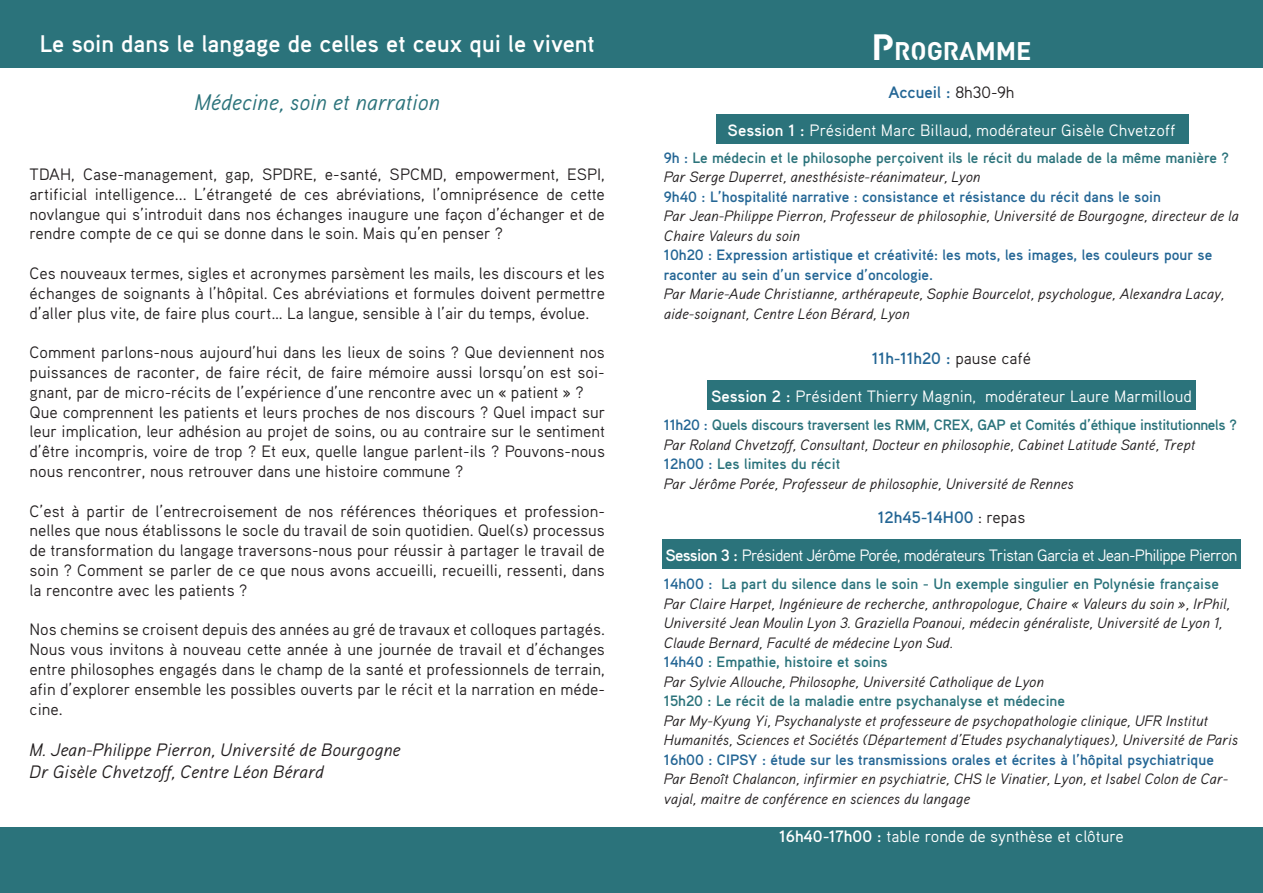
<style>
.page{position:relative;width:1263px;height:893px;background:#fff}
.page>*{position:absolute;margin:0;border:0;box-sizing:border-box;transform-origin:0 0}
.t1{font:700 25.2px "Streetvertising";color:#fff}
.t2{font:700 24px "Aaux Pro";color:#fff}
.t3{font:italic 22.5px "Aaux Pro";color:#2b737b}
.t4{font:italic 18px/21.6px "Aaux Pro";color:#231f20}
.t5{font:16.5px/19.8px "Aaux Pro";color:#231f20;text-align:justify}
.t6{font:16.5px "Aaux Pro";color:#fff}
.t7{font:16.5px "Aaux Pro";letter-spacing:-.04em;color:#fff}
.t8{font:700 16.5px "Aaux Pro";color:#246695}
.t9{font:italic 15px/19.5px "Aaux Pro";color:#231f20}
.t10{font:700 15px/19.5px "Aaux Pro";color:#246695}
.t11{font:700 15px/19.5px "Aaux Pro";color:#2b737b}
.s1{font-size:36px}
.s2{font-weight:400;color:#231f20}
.s3{font-weight:700}
.s4{color:#246695}
.s5{font-weight:400;font-style:italic;color:#231f20}
.s6{font-weight:700;font-style:normal;color:#246695}
.s7{font-weight:700;font-style:normal;color:#2b737b}
</style>
<div class="page">
<div style="left:0;top:827px;width:1263px;height:66px;background:#2b737b"></div>
<div style="left:0;top:0;width:1263px;height:68px;background:#2b737b"></div>
<div style="left:662px;top:539px;width:579px;height:30px;background:#2b737b"></div>
<div style="left:707px;top:381px;width:489px;height:29px;background:#2b737b"></div>
<div style="left:716px;top:114px;width:472px;height:30px;background:#2b737b"></div>
<h2 class="t2" style="left:40px;top:28px;width:556px">Le soin dans le langage de celles et ceux qui le vivent</h2>
<h3 class="t3" style="left:195px;top:88px;width:247px">Médecine, soin et narration</h3>
<p class="t5" style="left:30px;top:164px;width:577px">TDAH, Case-management, gap, SPDRE, e-santé, SPCMD, empowerment, ESPI, artificial intelligence... L’étrangeté de ces abréviations, l’omniprésence de cette novlangue qui s’introduit dans nos échanges inaugure une façon d’échanger et de rendre compte de ce qui se donne dans le soin. Mais qu’en penser ?</p>
<p class="t5" style="left:30px;top:263px;width:577px">Ces nouveaux termes, sigles et acronymes parsèment les mails, les discours et les échanges de soignants à l’hôpital. Ces abréviations et formules doivent permettre d’aller plus vite, de faire plus court… La langue, sensible à l’air du temps, évolue.</p>
<p class="t5" style="left:30px;top:342px;width:577px;text-align:left">Comment parlons-nous aujourd’hui dans les lieux de soins ? Que deviennent nos puissances de raconter, de faire récit, de faire mémoire aussi lorsqu’on est soi&shy;gnant, par de micro-récits de l’expérience d’une rencontre avec un « patient » ?<br>Que comprennent les patients et leurs proches de nos discours ? Quel impact sur leur implication, leur adhésion au projet de soins, ou au contraire sur le sentiment d’être incompris, voire de trop ? Et eux, quelle langue parlent-ils ? Pouvons-nous nous rencontrer, nous retrouver dans une histoire commune ?</p>
<p class="t5" style="left:30px;top:500px;width:577px">C’est à partir de l’entrecroisement de nos références théoriques et profession&shy;nelles que nous établissons le socle du travail de soin quotidien. Quel(s) processus de transformation du langage traversons-nous pour réussir à partager le travail de soin ? Comment se parler de ce que nous avons accueilli, recueilli, ressenti, dans la rencontre avec les patients ?</p>
<p class="t5" style="left:30px;top:619px;width:577px">Nos chemins se croisent depuis des années au gré de travaux et colloques partagés.<br>Nous vous invitons à nouveau cette année à une journée de travail et d’échanges entre philosophes engagés dans le champ de la santé et professionnels de terrain, afin d’explorer ensemble les possibles ouverts par le récit et la narration en méde&shy;cine.</p>
<p class="t4" style="left:30px;top:738px;width:373px">M. Jean-Philippe Pierron, Université de Bourgogne<br>Dr Gisèle Chvetzoff, Centre Léon Bérard</p>
<h1 class="t1" style="left:871px;top:34px;width:162px"><span class="s1">P</span>ROGRAMME</h1>
<p class="t8" style="left:888px;top:82px;width:127px">Accueil : <span class="s2">8h30-9h</span></p>
<p class="t6" style="left:728px;top:120px;width:449px"><span class="s3">Session 1 :</span> Président Marc Billaud, modérateur Gisèle Chvetzoff</p>
<p class="t11" style="left:664px;top:147px;width:567px"><span class="s4">9h :</span> Le médecin et le philosophe perçoivent ils le récit du malade de la même manière ?<br><span class="s5">Par Serge Duperret, anesthésiste-réanimateur, Lyon</span></p>
<p class="t10" style="left:664px;top:186px;width:499px">9h40 : L’hospitalité narrative : consistance et résistance du récit dans le soin</p>
<p class="t9" style="left:664px;top:206px;width:576px">Par Jean-Philippe Pierron, Professeur de philosophie, Université de Bourgogne, directeur de la<br>Chaire Valeurs du soin</p>
<p class="t10" style="left:664px;top:245px;width:550px">10h20 : Expression artistique et créativité: les mots, les images, les couleurs pour se raconter au sein d’un service d’oncologie.</p>
<p class="t9" style="left:664px;top:284px;width:562px">Par Marie-Aude Christianne, arthérapeute, Sophie Bourcelot, psychologue, Alexandra Lacay, aide-soignant, Centre Léon Bérard, Lyon</p>
<p class="t8" style="left:872px;top:348px;width:161px">11h-11h20 : <span class="s2">pause café</span></p>
<p class="t6" style="left:711px;top:386px;width:482px"><span class="s3">Session 2 :</span> Président Thierry Magnin, modérateur Laure Marmilloud</p>
<p class="t9" style="left:664px;top:415px;width:575px"><span class="s6">11h20 :</span> <span class="s7">Quels discours traversent les RMM, CREX, GAP et Comités d’éthique institutionnels ?<br></span>Par Roland Chvetzoff, Consultant, Docteur en philosophie, Cabinet Latitude Santé, Trept <span class="s6">12h00 :</span> <span class="s7">Les limites du récit<br></span>Par Jérôme Porée, Professeur de philosophie, Université de Rennes</p>
<p class="t8" style="left:878px;top:507px;width:149px">12h45-14H00 <span class="s2">: repas</span></p>
<p class="t7" style="left:665px;top:545px;width:574px"><span class="s3">Session 3 :</span> Président Jérôme Porée, modérateurs Tristan Garcia et Jean-Philippe Pierron</p>
<p class="t9" style="left:664px;top:574px;width:568px"><span class="s6">14h00 :</span> <span class="s7">La part du silence dans le soin - Un exemple singulier en Polynésie française </span>Par Claire Harpet, Ingénieure de recherche, anthropologue, Chaire « Valeurs du soin », IrPhil, Université Jean Moulin Lyon 3. Graziella Poanoui, médecin généraliste, Université de Lyon 1, Claude Bernard, Faculté de médecine Lyon Sud.<br><span class="s6">14h40</span> <span class="s7">: Empathie, histoire et soins<br></span>Par Sylvie Allouche, Philosophe, Université Catholique de Lyon</p>
<p class="t11" style="left:664px;top:691px;width:403px">15h20 : Le récit de la maladie entre psychanalyse et médecine</p>
<p class="t9" style="left:664px;top:710px;width:576px">Par My-Kyung Yi, Psychanalyste et professeure de psychopathologie clinique, UFR Institut<br>Humanités, Sciences et Sociétés (Département d’Etudes psychanalytiques), Université de Paris</p>
<p class="t10" style="left:664px;top:749px;width:552px">16h00 : CIPSY : étude sur les transmissions orales et écrites à l’hôpital psychiatrique</p>
<p class="t9" style="left:664px;top:769px;width:566px">Par Benoît Chalancon, infirmier en psychiatrie, CHS le Vinatier, Lyon, et Isabel Colon de Car&shy;vajal, maitre de conférence en sciences du langage</p>
<p class="t6" style="left:779px;top:825px;width:346px"><span class="s3">16h40-17h00 :</span> table ronde de synthèse et clôture</p>
</div>
